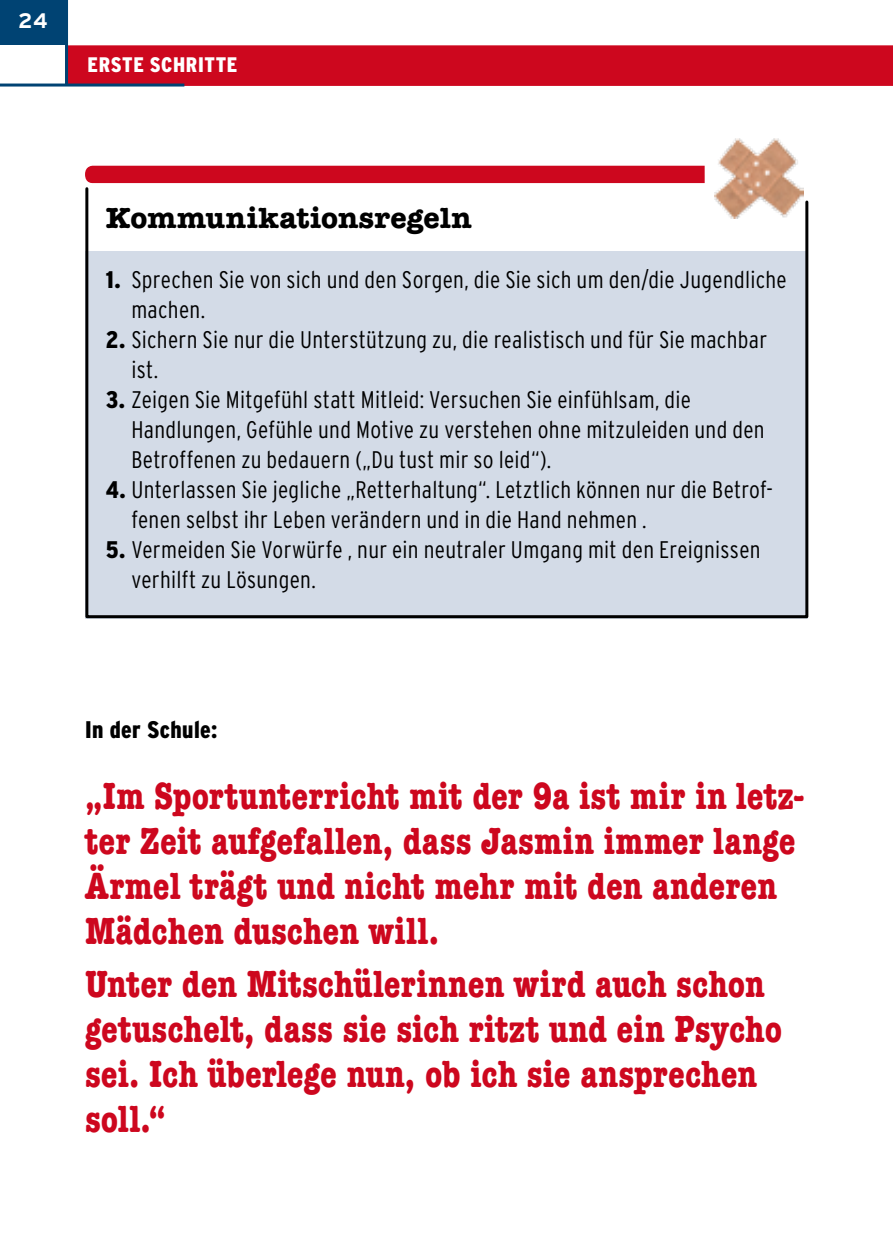
<style>
.page{position:relative;width:893px;height:1259px;background:#fff}
.page>*{position:absolute;margin:0;border:0;box-sizing:border-box;transform-origin:0 0}
.Zitat{font:700 condensed 39px/45px "American Typewriter";letter-spacing:.005em;color:#cd071e}
.Headline_Kasten{font:700 30px "American Typewriter";letter-spacing:.01em;color:#000}
.t1{font:300 condensed 24px/30px "Interstate";letter-spacing:.01em;color:#000}
.Fliesstext_Fettung{font:900 condensed 24px "Interstate";letter-spacing:.015em;color:#000}
.t2{font:900 condensed 21px "Interstate";letter-spacing:.025em;color:#fff}
.t3{font:700 21px "Interstate";color:#fff}
.s1{font-weight:900}
</style>
<div class="page">
<div style="left:68px;top:45px;width:825px;height:41px;background:#cd071e"></div>
<div style="left:0;top:0;width:67px;height:45px;background:#004373"></div>
<hr style="left:0;top:84px;width:184px;height:3px;background:#004373">
<hr style="left:65px;top:0;width:3px;height:85px;background:#004373">
<svg style="left:85px;top:187px;width:724px;height:432px;background:#d5dce6"></svg>
<div style="left:85px;top:166px;width:620px;height:18px;background:#cd071e"></div>
<img style="left:715px;top:138px;width:89px;height:80px">
<p class="t3" style="left:18px;top:8px;width:31px">24</p>
<p class="t2" style="left:88px;top:52px;width:151px">ERSTE SCHRITTE</p>
<h5 class="Headline_Kasten" style="left:106px;top:192px;width:367px">Kommunikationsregeln</h5>
<p class="t1" style="left:131px;top:264px;width:657px;text-indent:-26px"><span class="s1">1.</span> Sprechen Sie von sich und den Sorgen, die Sie sich um den/die Jugendliche machen.</p>
<p class="t1" style="left:131px;top:324px;width:637px;text-indent:-26px"><span class="s1">2.</span> Sichern Sie nur die Unterstützung zu, die realistisch und für Sie machbar ist.</p>
<p class="t1" style="left:131px;top:384px;width:635px;text-indent:-26px"><span class="s1">3.</span> Zeigen Sie Mitgefühl statt Mitleid: Versuchen Sie einfühlsam, die<br>Handlungen, Gefühle und Motive zu verstehen ohne mitzuleiden und den<br>Betroffenen zu bedauern („Du tust mir so leid“).</p>
<p class="t1" style="left:131px;top:474px;width:643px;text-indent:-26px"><span class="s1">4.</span> Unterlassen Sie jegliche „Retterhaltung“. Letztlich können nur die Betrof&shy;fenen selbst ihr Leben verändern und in die Hand nehmen .</p>
<p class="t1" style="left:131px;top:534px;width:631px;text-indent:-26px"><span class="s1">5.</span> Vermeiden Sie Vorwürfe , nur ein neutraler Umgang mit den Ereignissen verhilft zu Lösungen.</p>
<h5 class="Fliesstext_Fettung" style="left:85px;top:716px;width:134px">In der Schule:</h5>
<p class="Zitat" style="left:85px;top:772px;width:720px">„Im Sportunterricht mit der 9a ist mir in letz&shy;ter Zeit aufgefallen, dass Jasmin immer lange Ärmel trägt und nicht mehr mit den anderen Mädchen duschen will.</p>
<p class="Zitat" style="left:85px;top:961px;width:699px">Unter den Mitschülerinnen wird auch schon getuschelt, dass sie sich ritzt und ein Psycho sei. Ich überlege nun, ob ich sie ansprechen soll.“</p>
</div>
